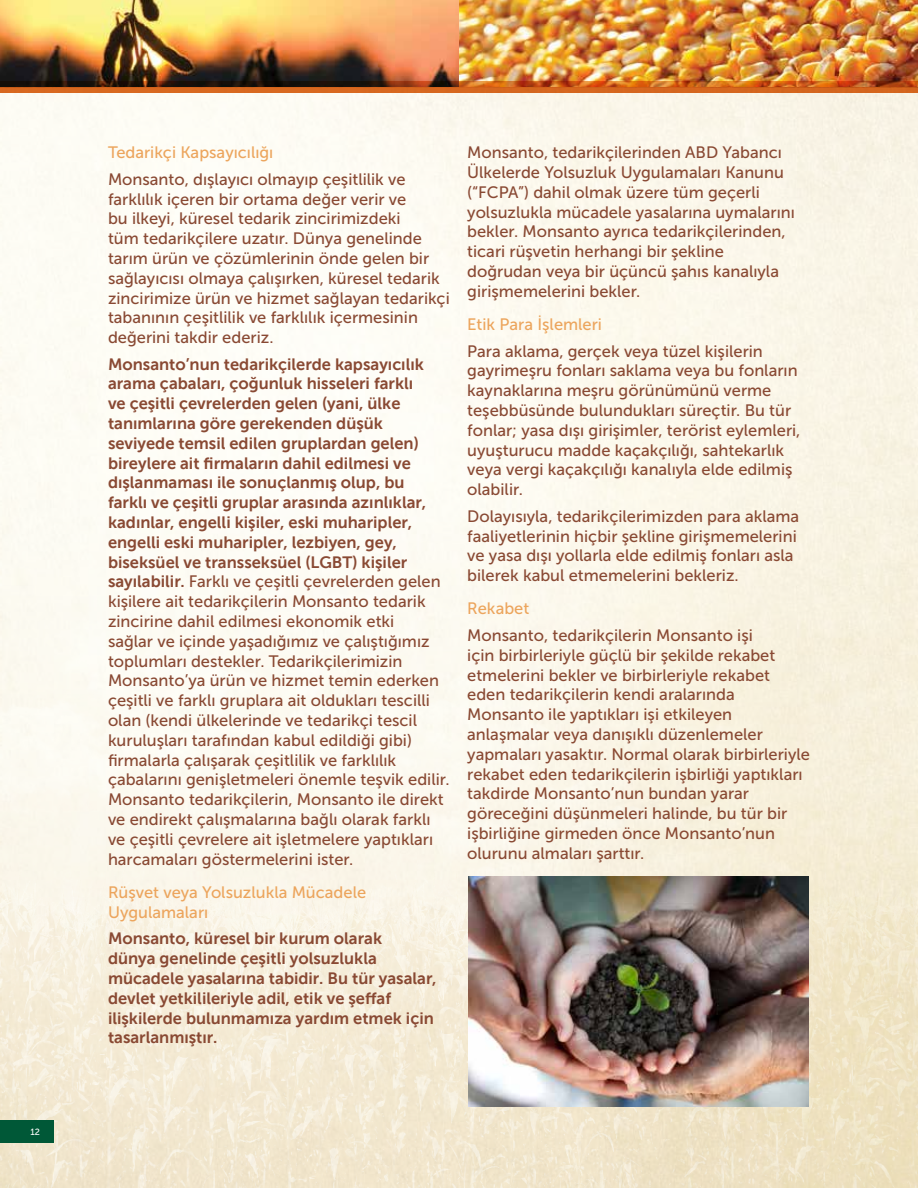
<style>
.page{position:relative;width:918px;height:1188px;background:#fff}
.page>*{position:absolute;margin:0;border:0;box-sizing:border-box;transform-origin:0 0}
.t1{font:16.5px/19.8px "Museo Sans 500";color:#894933}
.t2{font:16.5px/19.8px "Museo Sans 700";color:#894933}
.t3{font:16.5px/19.8px "Museo Sans 500";color:#eca55d}
.t4{font:9px "Museo Sans 500";color:#fff}
.s1{font-family:"Museo Sans 700"}
</style>
<div class="page">
<img style="left:0;top:93px;width:918px;height:1095px">
<div style="left:0;top:1120px;width:54px;height:23px;background:#005837"></div>
<img style="left:0;top:0;width:918px;height:81px">
<svg style="left:0;top:81px;width:918px;height:12px;background:#a75017"></svg>
<img style="left:469px;top:877px;width:340px;height:230px">
<p class="t4" style="left:31px;top:1127px;width:11px">12</p>
<p class="t3" style="left:108px;top:143px;width:167px">Tedarikçi Kapsayıcılığı</p>
<p class="t1" style="left:108px;top:169px;width:343px">Monsanto, dışlayıcı olmayıp çeşitlilik ve farklılık içeren bir ortama değer verir ve<br>bu ilkeyi, küresel tedarik zincirimizdeki<br>tüm tedarikçilere uzatır. Dünya genelinde tarım ürün ve çözümlerinin önde gelen bir sağlayıcısı olmaya çalışırken, küresel tedarik zincirimize ürün ve hizmet sağlayan tedarikçi tabanının çeşitlilik ve farklılık içermesinin değerini takdir ederiz.</p>
<p class="t2" style="left:108px;top:354px;width:320px">Monsanto’nun tedarikçilerde kapsayıcılık arama çabaları, çoğunluk hisseleri farklı ve çeşitli çevrelerden gelen (yani, ülke tanımlarına göre gerekenden düşük seviyede temsil edilen gruplardan gelen) bireylere ait firmaların dahil edilmesi ve dışlanmaması ile sonuçlanmış olup, bu farklı ve çeşitli gruplar arasında azınlıklar, kadınlar, engelli kişiler, eski muharipler, engelli eski muharipler, lezbiyen, gey, biseksüel ve transseksüel (LGBT) kişiler</p>
<p class="t1" style="left:108px;top:572px;width:341px"><span class="s1">sayılabilir.</span> Farklı ve çeşitli çevrelerden gelen kişilere ait tedarikçilerin Monsanto tedarik zincirine dahil edilmesi ekonomik etki<br>sağlar ve içinde yaşadığımız ve çalıştığımız toplumları destekler. Tedarikçilerimizin Monsanto’ya ürün ve hizmet temin ederken çeşitli ve farklı gruplara ait oldukları tescilli olan (kendi ülkelerinde ve tedarikçi tescil kuruluşları tarafından kabul edildiği gibi) firmalarla çalışarak çeşitlilik ve farklılık çabalarını genişletmeleri önemle teşvik edilir.<br>Monsanto tedarikçilerin, Monsanto ile direkt ve endirekt çalışmalarına bağlı olarak farklı ve çeşitli çevrelere ait işletmelere yaptıkları harcamaları göstermelerini ister.</p>
<p class="t3" style="left:108px;top:882px;width:260px">Rüşvet veya Yolsuzlukla Mücadele<br>Uygulamaları</p>
<p class="t2" style="left:108px;top:929px;width:330px">Monsanto, küresel bir kurum olarak<br>dünya genelinde çeşitli yolsuzlukla mücadele yasalarına tabidir. Bu tür yasalar, devlet yetkilileriyle adil, etik ve şeffaf ilişkilerde bulunmamıza yardım etmek için tasarlanmıştır.</p>
<p class="t1" style="left:467px;top:143px;width:329px">Monsanto, tedarikçilerinden ABD Yabancı Ülkelerde Yolsuzluk Uygulamaları Kanunu (“FCPA”) dahil olmak üzere tüm geçerli yolsuzlukla mücadele yasalarına uymalarını bekler. Monsanto ayrıca tedarikçilerinden, ticari rüşvetin herhangi bir şekline doğrudan veya bir üçüncü şahıs kanalıyla girişmemelerini bekler.</p>
<p class="t3" style="left:467px;top:315px;width:136px">Etik Para İşlemleri</p>
<p class="t1" style="left:467px;top:341px;width:335px">Para aklama, gerçek veya tüzel kişilerin gayrimeşru fonları saklama veya bu fonların kaynaklarına meşru görünümünü verme teşebbüsünde bulundukları süreçtir. Bu tür fonlar; yasa dışı girişimler, terörist eylemleri, uyuşturucu madde kaçakçılığı, sahtekarlık veya vergi kaçakçılığı kanalıyla elde edilmiş olabilir.</p>
<p class="t1" style="left:467px;top:506px;width:334px">Dolayısıyla, tedarikçilerimizden para aklama faaliyetlerinin hiçbir şekline girişmemelerini ve yasa dışı yollarla elde edilmiş fonları asla bilerek kabul etmemelerini bekleriz.</p>
<p class="t3" style="left:467px;top:599px;width:64px">Rekabet</p>
<p class="t1" style="left:467px;top:625px;width:344px">Monsanto, tedarikçilerin Monsanto işi<br>için birbirleriyle güçlü bir şekilde rekabet etmelerini bekler ve birbirleriyle rekabet eden tedarikçilerin kendi aralarında Monsanto ile yaptıkları işi etkileyen anlaşmalar veya danışıklı düzenlemeler yapmaları yasaktır. Normal olarak birbirleriyle rekabet eden tedarikçilerin işbirliği yaptıkları takdirde Monsanto’nun bundan yarar göreceğini düşünmeleri halinde, bu tür bir işbirliğine girmeden önce Monsanto’nun olurunu almaları şarttır.</p>
</div>
